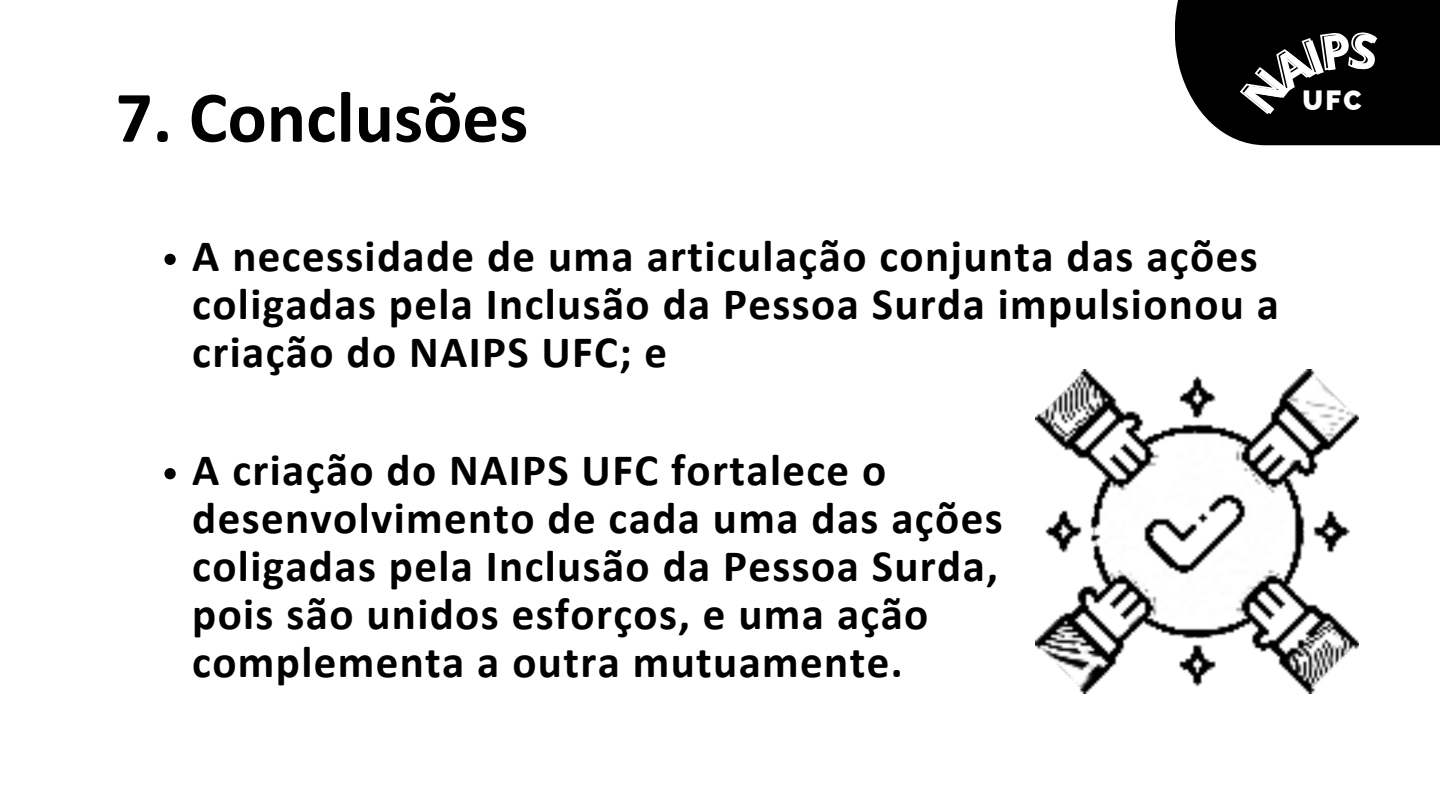
<style>
.page{position:relative;width:1440px;height:810px;background:#fff}
.page>*{position:absolute;margin:0;border:0;box-sizing:border-box;transform-origin:0 0}
.t1{font:700 73.1px "Calibri";color:#000}
.t2{font:700 45px/48px "Calibri";letter-spacing:.03em;color:#000}
.t3{font:800 27.8px "Raleway";color:#fff}
</style>
<div class="page">
<img style="left:1035px;top:369px;width:324px;height:324px">
<svg style="left:164px;top:254px;width:12px;height:11px"></svg>
<svg style="left:164px;top:468px;width:12px;height:11px"></svg>
<div style="left:1175px;top:0;width:265px;height:145px;background:#000"></div>
<svg style="left:1240px;top:32px;width:136px;height:83px"></svg>
<p class="t1" style="left:116px;top:87px;width:414px">7. Conclusões</p>
<p class="t3" style="left:1302px;top:84px;width:61px">UFC</p>
<p class="t2" style="left:192px;top:236px;width:1088px">A necessidade de uma articulação conjunta das ações coligadas pela Inclusão da Pessoa Surda impulsionou a criação do NAIPS UFC; e</p>
<p class="t2" style="left:192px;top:450px;width:812px">A criação do NAIPS UFC fortalece o desenvolvimento de cada uma das ações coligadas pela Inclusão da Pessoa Surda, pois são unidos esforços, e uma ação complementa a outra mutuamente.</p>
</div>
